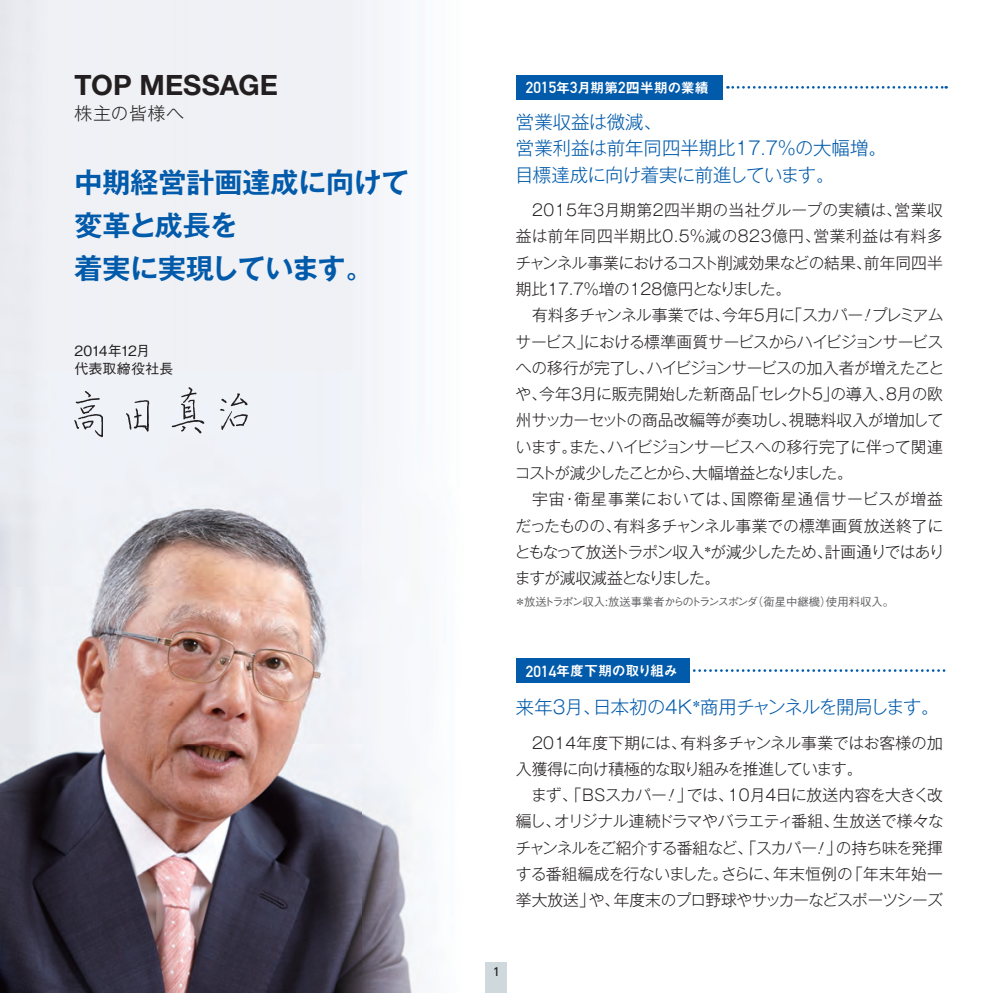
<style>
.page{position:relative;width:993px;height:993px;background:#fff}
.page>*{position:absolute;margin:0;border:0;box-sizing:border-box;transform-origin:0 0}
.t1{font:700 28px/42.9px "Gothic MB101 Pro De";letter-spacing:-.005em;color:#015aaa}
.t2{font:700 28px "Helvetica Neue LT Std";letter-spacing:.005em;color:#231f20}
.t3{font:300 18.38px/26.2px "Gothic MB101 Pro";color:#015aaa}
.t4{font:300 18.38px "Gothic MB101 Pro";letter-spacing:-.02em;color:#015aaa}
.t5{font:300 17.5px "Gothic MB101 Pro";letter-spacing:.055em;color:#231f20}
.t6{font:300 15.75px/26.2px "Gothic MB101 Pro";letter-spacing:-.02em;color:#231f20;text-align:justify}
.t7{font:300 15.75px "Gothic MB101 Pro";letter-spacing:-.04em;color:#231f20}
.t8{font:300 15.75px "Gothic MB101 Pro";letter-spacing:.04em;color:#231f20}
.t9{font:300 15.75px "Gothic MB101 Pro";color:#231f20}
.t10{font:300 15.75px "Gothic MB101 Pro";letter-spacing:.03em;color:#231f20}
.t11{font:14px "Midashi Go Pro MB31";color:#fff}
.t12{font:500 14px/17.5px "Gothic BBB Pro";letter-spacing:.005em;color:#231f20}
.t13{font:14px "Midashi Go Pro MB31";letter-spacing:-.03em;color:#fff}
.t14{font:500 12.25px "DIN Pro";color:#231f20}
.t15{font:500 11.38px "Gothic BBB Pro";letter-spacing:-.06em;color:#636366}
.s1{font-family:"DIN Mittelschrift Std";font-size:15.75px}
</style>
<div class="page">
<img style="left:0;top:0;width:422px;height:992px">
<svg style="left:727px;top:86px;width:219px;height:3px"></svg>
<div style="left:515px;top:75px;width:207px;height:25px;background:#015aaa"></div>
<svg style="left:74px;top:387px;width:174px;height:50px"></svg>
<svg style="left:694px;top:669px;width:250px;height:2px"></svg>
<div style="left:515px;top:658px;width:174px;height:24px;background:#015aaa"></div>
<div style="left:485px;top:962px;width:22px;height:30px;background:#cfd8dd"></div>
<h1 class="t2" style="left:74px;top:68px;width:205px">TOP MESSAGE</h1>
<p class="t5" style="left:74px;top:99px;width:111px">株主の皆様へ</p>
<h1 class="t1" style="left:74px;top:158px;width:336px">中期経営計画達成に向けて変革と成長を<br>着実に実現しています。</h1>
<p class="t12" style="left:74px;top:340px;width:101px">2014年12月<br>代表取締役社長</p>
<p class="t11" style="left:525px;top:76px;width:184px"><span class="s1">2015</span>年<span class="s1">3</span>月期第<span class="s1">2</span>四半期の業績</p>
<p class="t3" style="left:515px;top:106px;width:373px">営業収益は微減、<br>営業利益は前年同四半期比17.7%の大幅増。目標達成に向け着実に前進しています。</p>
<p class="t10" style="left:532px;top:197px;width:412px">2015年3月期第2四半期の当社グループの実績は、営業収</p>
<p class="t8" style="left:515px;top:223px;width:428px">益は前年同四半期比0.5%減の823億円、営業利益は有料多</p>
<p class="t7" style="left:515px;top:249px;width:428px">チャンネル事業におけるコスト削減効果などの結果、前年同四半</p>
<p class="t6" style="left:515px;top:273px;width:277px">期比17.7%増の128億円となりました。</p>
<p class="t6" style="left:532px;top:300px;width:332px">有料多チャンネル事業では、今年5月に「スカパー</p>
<p class="t6" style="left:514px;top:300px;width:431px;text-indent:357px">プレミアムサービス」における標準画質サービスからハイビジョンサービスへの移行が完了し、ハイビジョンサービスの加入者が増えたことや、今年3月に販売開始した新商品「セレクト5」の導入、8月の欧州サッカーセットの商品改編等が奏功し、視聴料収入が増加しています。また、ハイビジョンサービスへの移行完了に伴って関連コストが減少したことから、大幅増益となりました。</p>
<p class="t6" style="left:514px;top:483px;width:431px;text-indent:17px">宇宙・衛星事業においては、国際衛星通信サービスが増益だったものの、有料多チャンネル事業での標準画質放送終了にともなって放送トラポン収入<sup>＊</sup>が減少したため、計画通りではありますが減収減益となりました。</p>
<p class="t15" style="left:514px;top:593px;width:381px">＊放送トラポン収入:放送事業者からのトランスポンダ（衛星中継機）使用料収入。</p>
<p class="t13" style="left:525px;top:659px;width:153px"><span class="s1">2014</span>年度下期の取り組み</p>
<p class="t4" style="left:515px;top:691px;width:425px">来年3月、日本初の4K<sup>＊</sup>商用チャンネルを開局します。</p>
<p class="t9" style="left:532px;top:729px;width:412px">2014年度下期には、有料多チャンネル事業ではお客様の加</p>
<p class="t7" style="left:515px;top:755px;width:348px">入獲得に向け積極的な取り組みを推進しています。</p>
<p class="t6" style="left:531px;top:779px;width:137px">まず、「BSスカパー</p>
<p class="t6" style="left:515px;top:779px;width:429px;text-indent:161px">」では、10月4日に放送内容を大きく改編し、オリジナル連続ドラマやバラエティ番組、生放送で様々なチャンネルをご紹介する番組など、「スカパー</p>
<p class="t6" style="left:515px;top:832px;width:428px;text-indent:310px">」の持ち味を発揮する番組編成を行ないました。さらに、年末恒例の「年末年始一挙大放送」や、年度末のプロ野球やサッカーなどスポーツシーズ</p>
<p class="t14" style="left:493px;top:961px;width:8px">1</p>
</div>
